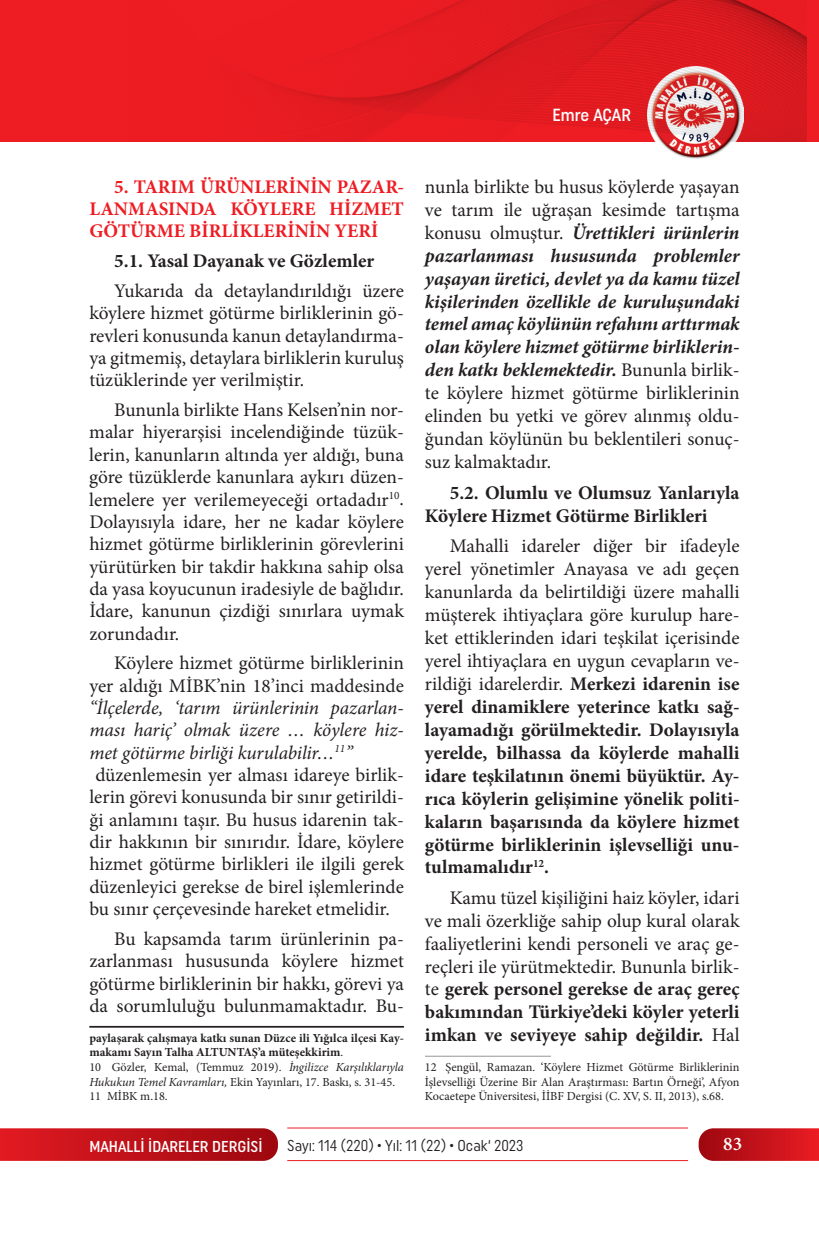
<style>
.page{position:relative;width:819px;height:1241px;background:#fff}
.page>*{position:absolute;margin:0;border:0;box-sizing:border-box;transform-origin:0 0}
.t1{font:19.25px/22.4px "Minion Pro";color:#231f20;text-align:justify}
.t2{font:700 19.25px/22.9px "Minion Pro";color:#231f20}
.t3{font:italic 19.25px "Minion Pro";letter-spacing:-.005em;color:#231f20}
.t4{font:700 19.25px/22.4px "Minion Pro";color:#ee1d23;text-align:justify}
.t5{font:600 19.25px "Minion Pro";color:#fff}
.t6{font:500 17.5px "Uniform Condensed";letter-spacing:-.005em;color:#fff}
.t7{font:15.75px "Uniform Condensed";color:#231f20;scale:.95 1}
.t8{font:500 15.75px "Uniform Condensed";color:#fff}
.t9{font:700 12.25px/14.7px "Minion Pro";color:#231f20}
.t10{font:12.25px/14.7px "Minion Pro";color:#231f20;text-align:justify}
.s1{font-weight:400}
.s2{font-weight:400;font-style:italic}
.s3{font-weight:700;font-style:italic}
.s4{font-weight:700}
</style>
<div class="page">
<svg style="left:0;top:1128px;width:278px;height:32px;background:#c1151c"></svg>
<svg style="left:698px;top:1128px;width:121px;height:32px;background:#c61a22"></svg>
<hr style="left:287px;top:1127px;width:401px;height:1px;background:#ee1d23">
<hr style="left:287px;top:1159px;width:401px;height:1px;background:#ee1d23">
<div style="left:0;top:0;width:819px;height:141px;background:#ee1d23"></div>
<img style="left:647px;top:141px;width:96px;height:18px">
<img style="left:256px;top:0;width:550px;height:141px">
<hr style="left:89px;top:1025px;width:315px;height:2px;background:#231f20">
<hr style="left:425px;top:1055px;width:126px;height:1px;background:#939598">
<p class="t6" style="left:552px;top:105px;width:80px">Emre AÇAR</p>
<p class="t4" style="left:89px;top:175px;width:316px;text-indent:25px">5. TARIM ÜRÜNLERİNİN PAZAR-LANMASINDA KÖYLERE HİZMET GÖTÜRME BİRLİKLERİNİN YERİ</p>
<p class="t2" style="left:114px;top:249px;width:262px">5.1. Yasal Dayanak ve Gözlemler</p>
<p class="t1" style="left:89px;top:280px;width:316px;text-indent:25px">Yukarıda da detaylandırıldığı üzere köylere hizmet götürme birliklerinin gö&shy;revleri konusunda kanun detaylandırma&shy;ya gitmemiş, detaylara birliklerin kuruluş tüzüklerinde yer verilmiştir.</p>
<p class="t1" style="left:89px;top:399px;width:316px;text-indent:25px">Bununla birlikte Hans Kelsen’nin nor&shy;malar hiyerarşisi incelendiğinde tüzük&shy;lerin, kanunların altında yer aldığı, buna göre tüzüklerde kanunlara aykırı düzen&shy;lemelere yer verilemeyeceği ortadadır<sup>10</sup>.<br>Dolayısıyla idare, her ne kadar köylere hizmet götürme birliklerinin görevlerini yürütürken bir takdir hakkına sahip olsa da yasa koyucunun iradesiyle de bağlıdır.<br>İdare, kanunun çizdiği sınırlara uymak zorundadır.</p>
<p class="t1" style="left:89px;top:652px;width:316px;text-align:right">Köylere hizmet götürme birliklerinin yer aldığı MİBK’nin 18’inci maddesinde</p>
<p class="t3" style="left:89px;top:694px;width:316px">“İlçelerde, ‘tarım ürünlerinin pazarlan-</p>
<p class="t3" style="left:89px;top:717px;width:316px">ması hariç’ olmak üzere … köylere hiz-</p>
<p class="t3" style="left:89px;top:739px;width:265px">met götürme birliği kurulabilir…<sup>11</sup>”</p>
<p class="t1" style="left:95px;top:763px;width:310px">düzenlemesin yer alması idareye birlik-</p>
<p class="t1" style="left:89px;top:786px;width:316px">lerin görevi konusunda bir sınır getirildi-</p>
<p class="t1" style="left:89px;top:808px;width:316px">ği anlamını taşır. Bu husus idarenin tak-</p>
<p class="t1" style="left:89px;top:830px;width:316px">dir hakkının bir sınırıdır. İdare, köylere</p>
<p class="t1" style="left:89px;top:853px;width:316px">hizmet götürme birlikleri ile ilgili gerek</p>
<p class="t1" style="left:89px;top:875px;width:316px">düzenleyici gerekse de birel işlemlerinde</p>
<p class="t1" style="left:89px;top:897px;width:302px">bu sınır çerçevesinde hareket etmelidir.</p>
<p class="t1" style="left:89px;top:927px;width:316px;text-indent:25px">Bu kapsamda tarım ürünlerinin pa&shy;zarlanması hususunda köylere hizmet götürme birliklerinin bir hakkı, görevi ya da sorumluluğu bulunmamaktadır. Bu-</p>
<p class="t9" style="left:89px;top:1029px;width:316px">paylaşarak çalışmaya katkı sunan Düzce ili Yığılca ilçesi Kay&shy;makamı Sayın Talha ALTUNTAŞ’a müteşekkirim<span class="s1">.<br>10 Gözler, Kemal, (Temmuz 2019).</span> <span class="s2">İngilizce Karşılıklarıyla Hukukun Temel Kavramları,</span> <span class="s1">Ekin Yayınları, 17. Baskı, s. 31-45.<br>11 MİBK m.18.</span></p>
<p class="t1" style="left:425px;top:175px;width:316px;line-height:22.9px">nunla birlikte bu husus köylerde yaşayan ve tarım ile uğraşan kesimde tartışma konusu olmuştur. <span class="s3">Ürettikleri ürünlerin pazarlanması hususunda problemler yaşayan üretici, devlet ya da kamu tüzel kişilerinden özellikle de kuruluşundaki temel amaç köylünün refahını arttırmak olan köylere hizmet götürme birliklerin&shy;den katkı beklemektedir.</span> Bununla birlik&shy;te köylere hizmet götürme birliklerinin elinden bu yetki ve görev alınmış oldu&shy;ğundan köylünün bu beklentileri sonuç&shy;suz kalmaktadır.</p>
<p class="t2" style="left:425px;top:480px;width:316px;text-indent:25px">5.2. Olumlu ve Olumsuz Yanlarıyla<br>Köylere Hizmet Götürme Birlikleri</p>
<p class="t2" style="left:425px;top:534px;width:316px;text-align:justify;text-indent:25px"><span class="s1">Mahalli idareler diğer bir ifadeyle yerel yönetimler Anayasa ve adı geçen kanunlarda da belirtildiği üzere mahalli müşterek ihtiyaçlara göre kurulup hare&shy;ket ettiklerinden idari teşkilat içerisinde yerel ihtiyaçlara en uygun cevapların ve&shy;rildiği idarelerdir.</span> Merkezi idarenin ise yerel dinamiklere yeterince katkı sağ&shy;layamadığı görülmektedir. Dolayısıyla yerelde, bilhassa da köylerde mahalli idare teşkilatının önemi büyüktür. Ay&shy;rıca köylerin gelişimine yönelik politi&shy;kaların başarısında da köylere hizmet götürme birliklerinin işlevselliği unu&shy;tulmamalıdır<sup>12</sup>.</p>
<p class="t1" style="left:425px;top:885px;width:316px;line-height:22.9px;text-indent:25px">Kamu tüzel kişiliğini haiz köyler, idari ve mali özerkliğe sahip olup kural olarak faaliyetlerini kendi personeli ve araç ge&shy;reçleri ile yürütmektedir. Bununla birlik&shy;te <span class="s4">gerek personel gerekse de araç gereç bakımından Türkiye’deki köyler yeterli imkan ve seviyeye sahip değildir.</span> Hal</p>
<p class="t10" style="left:425px;top:1059px;width:316px">12 Şengül, Ramazan. ‘Köylere Hizmet Götürme Birliklerinin İşlevselliği Üzerine Bir Alan Araştırması: Bartın Örneği’, Afyon Kocaetepe Üniversitesi, İİBF Dergisi (C. XV, S. II, 2013), s.68.</p>
<p class="t8" style="left:89px;top:1136px;width:175px">MAHALLİ İDARELER DERGİSİ</p>
<p class="t7" style="left:287px;top:1136px;width:250px">Sayı: 114 (220) • Yıl: 11 (22) • Ocak‘ 2023</p>
<p class="t5" style="left:723px;top:1130px;width:20px">83</p>
</div>
